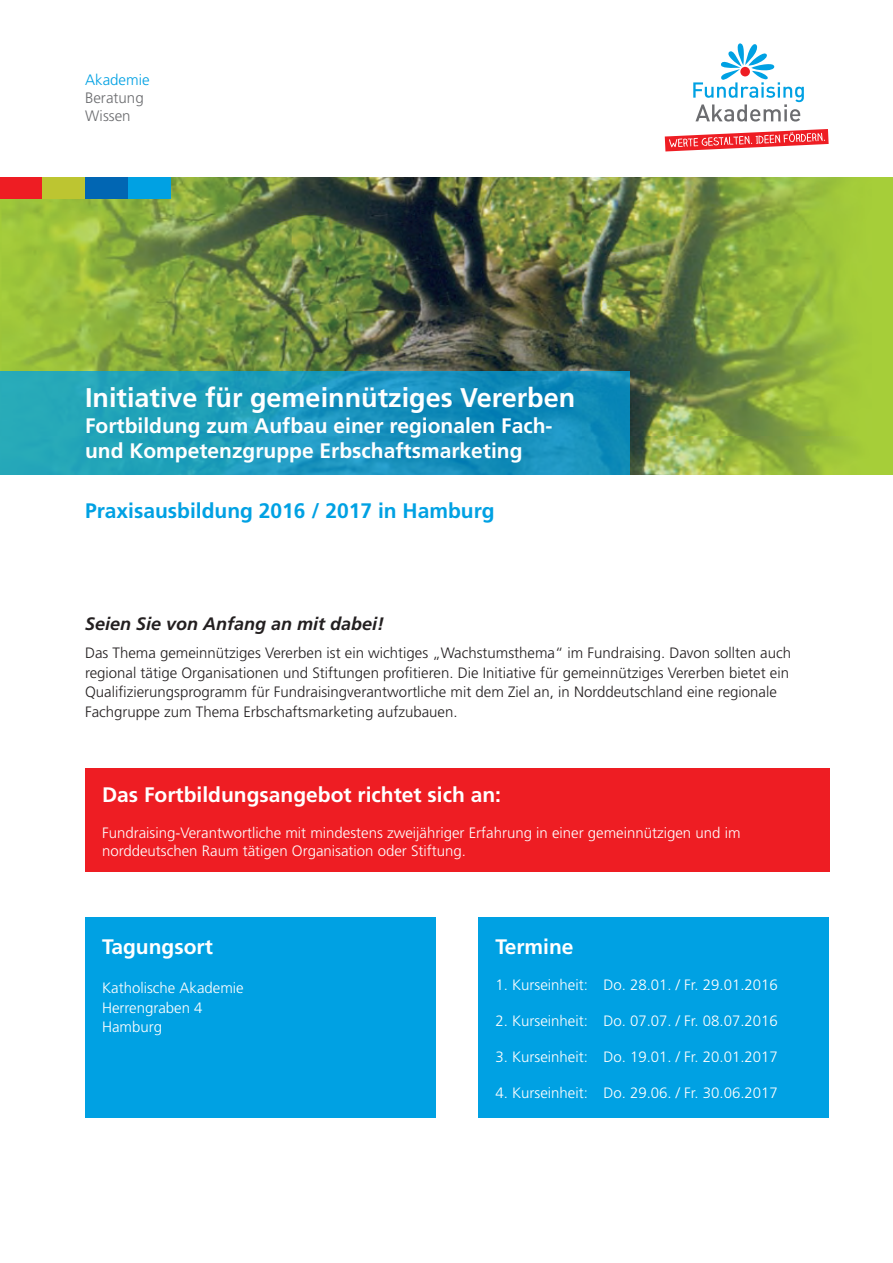
<style>
.page{position:relative;width:893px;height:1263px;background:#fff}
.page>*{position:absolute;margin:0;border:0;box-sizing:border-box;transform-origin:0 0}
.t1{font:700 27px "Frutiger";color:#fff}
.t2{font:700 21px/25.2px "Frutiger";color:#fff}
.t3{font:700 21px "Frutiger";color:#00a1e3}
.t4{font:italic 700 18px "Frutiger";color:#231f20}
.t5{font:300 15.15px/18.1px "Frutiger";color:#6c6d70}
.t6{font:300 15.15px "Frutiger";color:#00a1e3}
.t7{font:300 15px/19.5px "Frutiger";color:#231f20}
.t8{font:300 15px/19.5px "Frutiger";color:#fff}
</style>
<div class="page">
<svg style="left:665px;top:129px;width:164px;height:22px"></svg>
<svg style="left:693px;top:43px;width:111px;height:79px"></svg>
<div style="left:0;top:177px;width:893px;height:298px;background:#a6ce39"></div>
<img style="left:0;top:177px;width:850px;height:298px">
<div style="left:128px;top:177px;width:42px;height:21px;background:#00a1e3"></div>
<div style="left:0;top:177px;width:43px;height:21px;background:#ee1d23"></div>
<div style="left:43px;top:177px;width:42px;height:21px;background:#bdc531"></div>
<div style="left:85px;top:177px;width:43px;height:21px;background:#0166b3"></div>
<svg style="left:0;top:371px;width:629px;height:104px"></svg>
<div style="left:85px;top:768px;width:744px;height:104px;background:#ee1d23"></div>
<div style="left:478px;top:917px;width:351px;height:201px;background:#00a1e3"></div>
<div style="left:85px;top:917px;width:351px;height:201px;background:#00a1e3"></div>
<p class="t6" style="left:85px;top:71px;width:66px">Akademie</p>
<p class="t5" style="left:85px;top:89px;width:60px">Beratung<br>Wissen</p>
<h1 class="t1" style="left:85px;top:382px;width:492px">Initiative für gemeinnütziges Vererben</h1>
<h2 class="t2" style="left:85px;top:412px;width:469px">Fortbildung zum Aufbau einer regionalen Fach&shy;und Kompetenzgruppe Erbschaftsmarketing</h2>
<h2 class="t3" style="left:85px;top:498px;width:411px">Praxisausbildung 2016 / 2017 in Hamburg</h2>
<p class="t4" style="left:85px;top:613px;width:301px">Seien Sie von Anfang an mit dabei!</p>
<p class="t7" style="left:85px;top:643px;width:707px">Das Thema gemeinnütziges Vererben ist ein wichtiges „Wachstumsthema“ im Fundraising. Davon sollten auch regional tätige Organisationen und Stiftungen profitieren. Die Initiative für gemeinnütziges Vererben bietet ein Qualifizierungsprogramm für Fundraisingverantwortliche mit dem Ziel an, in Norddeutschland eine regionale Fachgruppe zum Thema Erbschaftsmarketing aufzubauen.</p>
<h2 class="t2" style="left:102px;top:781px;width:401px">Das Fortbildungsangebot richtet sich an:</h2>
<p class="t8" style="left:102px;top:823px;width:640px;line-height:18px">Fundraising-Verantwortliche mit mindestens zweijähriger Erfahrung in einer gemeinnützigen und im norddeutschen Raum tätigen Organisation oder Stiftung.</p>
<h2 class="t2" style="left:102px;top:934px;width:112px">Tagungsort</h2>
<p class="t8" style="left:102px;top:978px;width:143px">Katholische Akademie<br>Herrengraben 4<br>Hamburg</p>
<h2 class="t2" style="left:495px;top:934px;width:80px">Termine</h2>
<p class="t8" style="left:495px;top:975px;width:284px">1. Kurseinheit: Do. 28.01. / Fr. 29.01.2016</p>
<p class="t8" style="left:495px;top:1011px;width:284px">2. Kurseinheit: Do. 07.07. / Fr. 08.07.2016</p>
<p class="t8" style="left:495px;top:1047px;width:284px">3. Kurseinheit: Do. 19.01. / Fr. 20.01.2017</p>
<p class="t8" style="left:495px;top:1083px;width:284px">4. Kurseinheit: Do. 29.06. / Fr. 30.06.2017</p>
</div>
